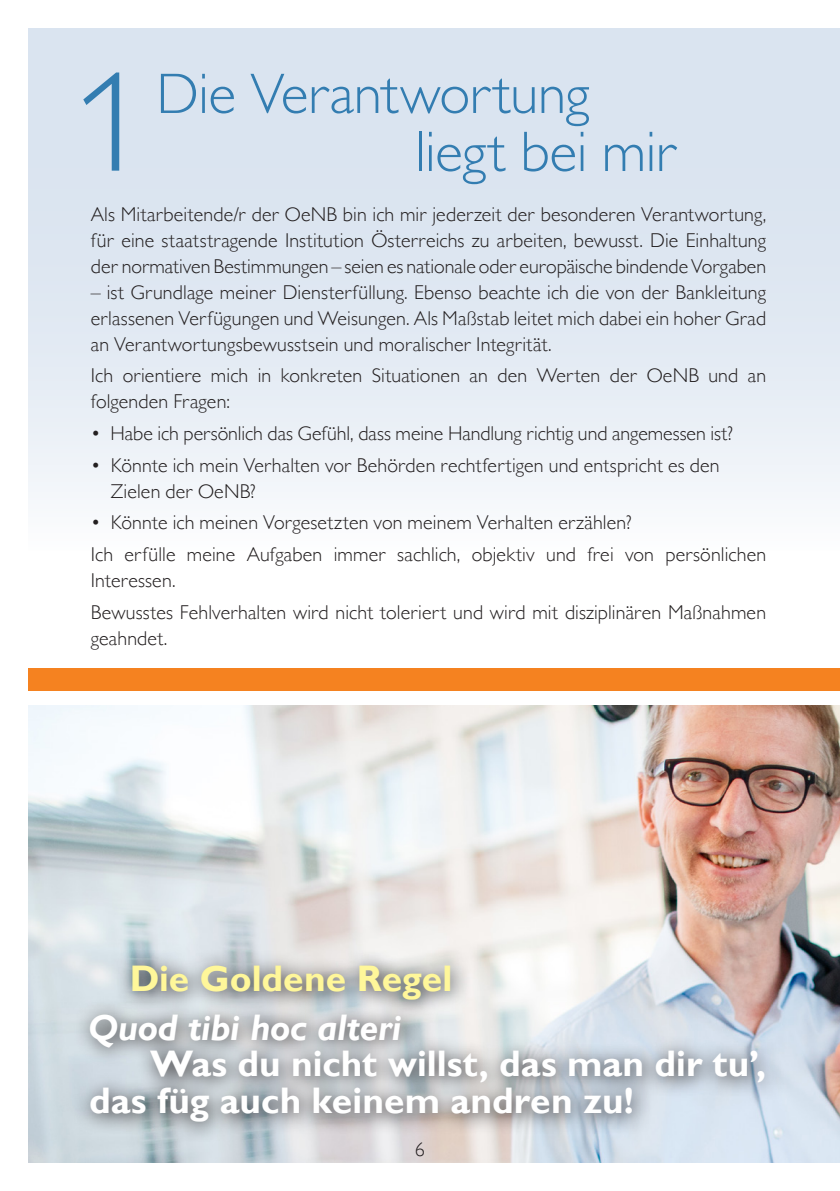
<style>
.page{position:relative;width:840px;height:1191px;background:#fff}
.page>*{position:absolute;margin:0;border:0;box-sizing:border-box;transform-origin:0 0}
.t1{font:300 142px "Gill Sans MT Pro";color:#337db1}
.t2{font:300 57.4px "Gill Sans MT Pro";letter-spacing:-.005em;color:#337db1}
.t3{font:700 37px/37px "Gill Sans MT Pro";color:#fff}
.t4{font:italic 700 37px "Gill Sans MT Pro";color:#fff}
.t5{font:700 37px "Gill Sans MT Pro";color:#fff79a}
.t6{font:300 20px/26px "Gill Sans MT Pro";letter-spacing:.005em;color:#231f20}
</style>
<div class="page">
<div style="left:28px;top:28px;width:811px;height:523px;background:linear-gradient(to bottom,#d3dfed,#f4f7fa)"></div>
<div style="left:28px;top:668px;width:811px;height:23px;background:#f58220"></div>
<img style="left:28px;top:705px;width:811px;height:457px">
<svg style="left:74px;top:949px;width:709px;height:193px;background:#c3c7cb"></svg>
<h1 class="t1" style="left:76px;top:38px;width:72px">1</h1>
<h2 class="t2" style="left:156px;top:59px;width:434px">Die Verantwortung</h2>
<h2 class="t2" style="left:414px;top:117px;width:264px">liegt bei mir</h2>
<p class="t6" style="left:91px;top:201px;width:676px;text-align:justify">Als Mitarbeitende/r der OeNB bin ich mir jederzeit der besonderen Verantwortung, für eine staatstragende Institution Österreichs zu arbeiten, bewusst. Die Einhaltung der normativen Bestimmungen – seien es nationale oder europäische bindende Vorgaben</p>
<p class="t6" style="left:91px;top:279px;width:676px;text-align:justify">– ist Grundlage meiner Diensterfüllung. Ebenso beachte ich die von der Bankleitung erlassenen Verfügungen und Weisungen. Als Maßstab leitet mich dabei ein hoher Grad an Verantwortungsbewusstsein und moralischer Integrität.</p>
<p class="t6" style="left:91px;top:362px;width:676px">Ich orientiere mich in konkreten Situationen an den Werten der OeNB und an folgenden Fragen:</p>
<p class="t6" style="left:91px;top:420px;width:643px">• Habe ich persönlich das Gefühl, dass meine Handlung richtig und angemessen ist?</p>
<p class="t6" style="left:111px;top:452px;width:610px;text-indent:-20px">• Könnte ich mein Verhalten vor Behörden rechtfertigen und entspricht es den<br>Zielen der OeNB?</p>
<p class="t6" style="left:91px;top:506px;width:676px;line-height:31.6px">• Könnte ich meinen Vorgesetzten von meinem Verhalten erzählen?<br>Ich erfülle meine Aufgaben immer sachlich, objektiv und frei von persönlichen</p>
<p class="t6" style="left:91px;top:564px;width:676px;line-height:31.6px">Interessen.<br>Bewusstes Fehlverhalten wird nicht toleriert und wird mit disziplinären Maßnahmen</p>
<p class="t6" style="left:91px;top:625px;width:78px">geahndet.</p>
<h3 class="t5" style="left:130px;top:956px;width:324px">Die Goldene Regel</h3>
<h3 class="t4" style="left:88px;top:1004px;width:314px">Quod tibi hoc alteri</h3>
<h3 class="t3" style="left:89px;top:1044px;width:678px;text-indent:61px">Was du nicht willst, das man dir tu’, das füg auch keinem andren zu!</h3>
<p class="t6" style="left:415px;top:1135px;width:11px">6</p>
</div>
